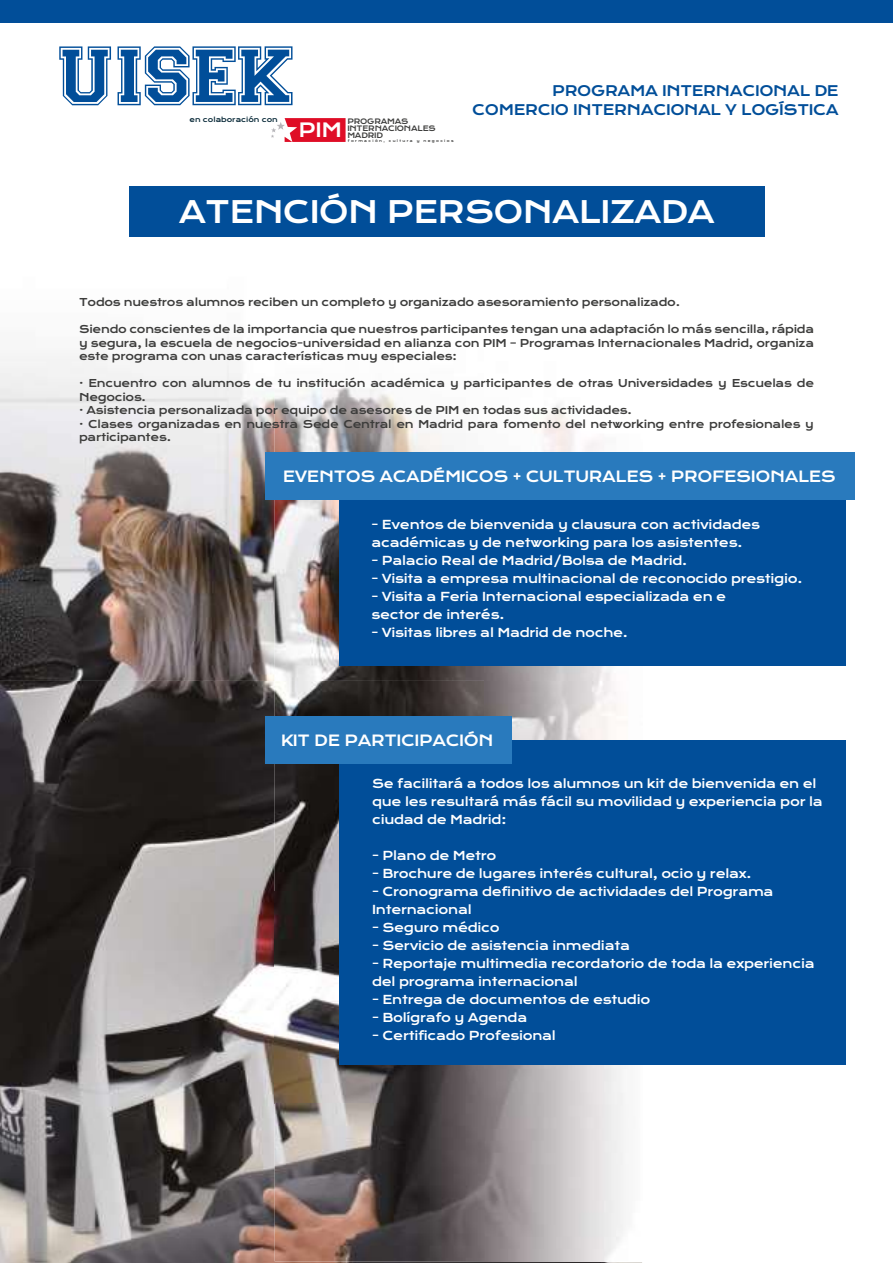
<style>
.page{position:relative;width:893px;height:1263px;background:#fff}
.page>*{position:absolute;margin:0;border:0;box-sizing:border-box;transform-origin:0 0}
.t1{font:30px "Krona One";letter-spacing:-.025em;color:#fff}
.t2{font:19.05px "Krona One";color:#fff}
.t3{font:15px "Krona One";letter-spacing:-.025em;color:#fff}
.t4{font:14.25px/18.6px "Krona One";letter-spacing:-.025em;color:#014e99;text-align:right}
.t5{font:12px/18px "Krona One";letter-spacing:-.025em;color:#fff}
.t6{font:10.5px/13.5px "Krona One";letter-spacing:-.025em;color:#3c3c3b;text-align:justify}
.t7{font:7.2px/7.1px "Krona One";letter-spacing:-.025em;color:#3c3c3b}
.t8{font:6.75px "Krona One";color:#072837}
.t9{font:3.45px "Krona One";letter-spacing:.4em;color:#3c3c3b}
</style>
<div class="page">
<img style="left:0;top:681px;width:642px;height:582px">
<img style="left:275px;top:22px;width:617px;height:1239px">
<img style="left:0;top:22px;width:275px;height:84px">
<img style="left:0;top:266px;width:642px;height:415px">
<div style="left:129px;top:186px;width:635px;height:51px;background:#014e99"></div>
<div style="left:339px;top:472px;width:506px;height:194px;background:#014e99"></div>
<div style="left:339px;top:740px;width:506px;height:325px;background:#014e99"></div>
<div style="left:265px;top:453px;width:589px;height:47px;background:#297abd"></div>
<div style="left:265px;top:716px;width:247px;height:48px;background:#297abd"></div>
<div style="left:0;top:0;width:893px;height:22px;background:#014e99"></div>
<svg style="left:59px;top:46px;width:52px;height:59px"></svg>
<svg style="left:118px;top:46px;width:175px;height:59px"></svg>
<svg style="left:271px;top:118px;width:75px;height:24px"></svg>
<p class="t8" style="left:190px;top:115px;width:90px">en colaboración con</p>
<h2 class="t2" style="left:299px;top:119px;width:45px">PIM</h2>
<p class="t7" style="left:347px;top:117px;width:90px">PROGRAMAS<br>INTERNACIONALES<br>MADRID</p>
<p class="t9" style="left:348px;top:138px;width:107px">formación, cultura y negocios</p>
<p class="t4" style="left:472px;top:81px;width:368px">PROGRAMA INTERNACIONAL DE<br>COMERCIO INTERNACIONAL Y LOGÍSTICA</p>
<h1 class="t1" style="left:179px;top:193px;width:538px">ATENCIÓN PERSONALIZADA</h1>
<p class="t6" style="left:79px;top:295px;width:602px">Todos nuestros alumnos reciben un completo y organizado asesoramiento personalizado.</p>
<p class="t6" style="left:79px;top:322px;width:737px">Siendo conscientes de la importancia que nuestros participantes tengan una adaptación lo más sencilla, rápida y segura, la escuela de negocios-universidad en alianza con PIM – Programas Internacionales Madrid, organiza este programa con unas características muy especiales:</p>
<p class="t6" style="left:79px;top:376px;width:736px;text-align:left">· Encuentro con alumnos de tu institución académica y participantes de otras Universidades y Escuelas de Negocios.<br>· Asistencia personalizada por equipo de asesores de PIM en todas sus actividades.<br>· Clases organizadas en nuestra Sede Central en Madrid para fomento del networking entre profesionales y participantes.</p>
<p class="t3" style="left:283px;top:468px;width:555px">EVENTOS ACADÉMICOS + CULTURALES + PROFESIONALES</p>
<p class="t5" style="left:371px;top:516px;width:390px">- Eventos de bienvenida y clausura con actividades académicas y de networking para los asistentes.</p>
<p class="t5" style="left:371px;top:552px;width:317px">- Palacio Real de Madrid/Bolsa de Madrid.</p>
<p class="t5" style="left:371px;top:570px;width:432px">- Visita a empresa multinacional de reconocido prestigio.</p>
<p class="t5" style="left:371px;top:588px;width:356px">- Visita a Feria Internacional especializada en e sector de interés.</p>
<p class="t5" style="left:371px;top:624px;width:258px">- Visitas libres al Madrid de noche.</p>
<p class="t3" style="left:281px;top:731px;width:214px">KIT DE PARTICIPACIÓN</p>
<p class="t5" style="left:372px;top:775px;width:452px">Se facilitará a todos los alumnos un kit de bienvenida en el que les resultará más fácil su movilidad y experiencia por la ciudad de Madrid:</p>
<p class="t5" style="left:372px;top:847px;width:126px">- Plano de Metro</p>
<p class="t5" style="left:372px;top:865px;width:381px">- Brochure de lugares interés cultural, ocio y relax.</p>
<p class="t5" style="left:372px;top:883px;width:403px">- Cronograma definitivo de actividades del Programa<br>Internacional</p>
<p class="t5" style="left:372px;top:919px;width:129px">- Seguro médico</p>
<p class="t5" style="left:372px;top:937px;width:259px">- Servicio de asistencia inmediata</p>
<p class="t5" style="left:372px;top:955px;width:444px">- Reportaje multimedia recordatorio de toda la experiencia del programa internacional</p>
<p class="t5" style="left:372px;top:991px;width:280px">- Entrega de documentos de estudio</p>
<p class="t5" style="left:372px;top:1009px;width:157px">- Bolígrafo y Agenda</p>
<p class="t5" style="left:372px;top:1027px;width:185px">- Certificado Profesional</p>
</div>
